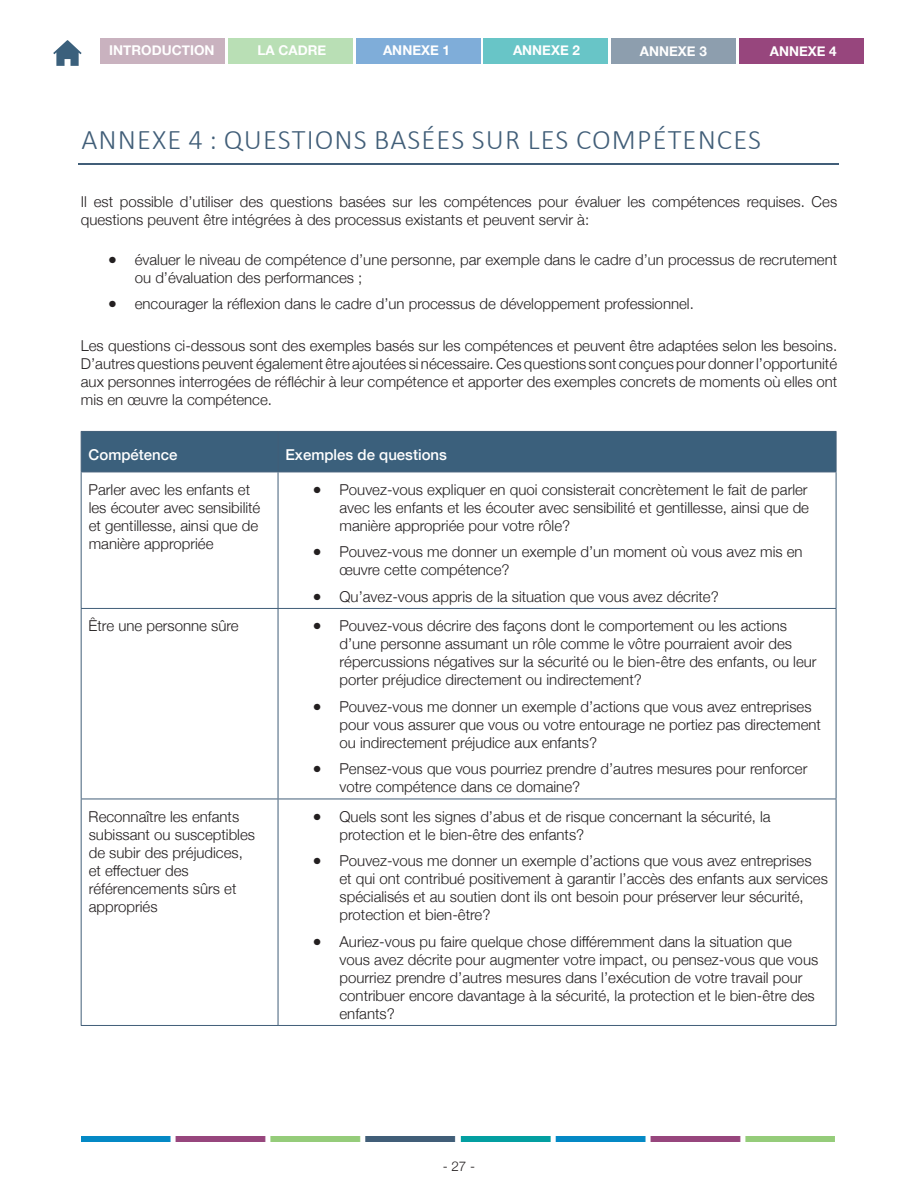
<style>
.page{position:relative;width:918px;height:1188px;background:#fff}
.page>*{position:absolute;margin:0;border:0;box-sizing:border-box;transform-origin:0 0}
.t1{font:300 28.5px "Calibri";letter-spacing:.04em;color:#415e78}
.t2{font:300 15px/18px "Helvetica Neue";color:#231f20}
.t3{font:500 15px "Helvetica Neue";color:#fff}
.t4{font:700 13.5px "Helvetica Neue";color:#fff}
.t5{font:300 13.5px "Helvetica Neue";color:#231f20}
</style>
<div class="page">
<img style="left:81px;top:1136px;width:754px;height:6px">
<div style="left:483px;top:38px;width:125px;height:26px;background:#68c5c7"></div>
<div style="left:612px;top:38px;width:124px;height:26px;background:#8d9eae"></div>
<div style="left:100px;top:38px;width:124px;height:26px;background:#c9b2bf"></div>
<div style="left:228px;top:38px;width:125px;height:26px;background:#b9dfb5"></div>
<div style="left:356px;top:38px;width:125px;height:26px;background:#7fadd9"></div>
<div style="left:739px;top:38px;width:125px;height:26px;background:#97467d"></div>
<svg style="left:53px;top:40px;width:29px;height:26px"></svg>
<div style="left:82px;top:432px;width:754px;height:40px;background:#3b607c"></div>
<hr style="left:81px;top:472px;width:1px;height:136px;background:#415e78">
<hr style="left:278px;top:472px;width:1px;height:136px;background:#415e78">
<hr style="left:836px;top:472px;width:1px;height:136px;background:#415e78">
<hr style="left:81px;top:608px;width:197px;height:1px;background:#415e78">
<hr style="left:81px;top:609px;width:1px;height:190px;background:#415e78">
<hr style="left:278px;top:608px;width:558px;height:1px;background:#415e78">
<hr style="left:278px;top:609px;width:1px;height:190px;background:#415e78">
<hr style="left:836px;top:609px;width:1px;height:190px;background:#415e78">
<hr style="left:81px;top:431px;width:197px;height:1px;background:#415e78">
<hr style="left:81px;top:432px;width:1px;height:40px;background:#415e78">
<hr style="left:81px;top:472px;width:197px;height:1px;background:#415e78">
<hr style="left:278px;top:431px;width:558px;height:1px;background:#415e78">
<hr style="left:278px;top:432px;width:1px;height:40px;background:#415e78">
<hr style="left:836px;top:432px;width:1px;height:40px;background:#415e78">
<hr style="left:278px;top:472px;width:558px;height:1px;background:#415e78">
<hr style="left:81px;top:799px;width:1px;height:226px;background:#415e78">
<hr style="left:81px;top:799px;width:197px;height:1px;background:#415e78">
<hr style="left:278px;top:799px;width:558px;height:1px;background:#415e78">
<hr style="left:278px;top:799px;width:1px;height:226px;background:#415e78">
<hr style="left:836px;top:799px;width:1px;height:226px;background:#415e78">
<hr style="left:81px;top:1025px;width:197px;height:1px;background:#415e78">
<hr style="left:278px;top:1025px;width:558px;height:1px;background:#415e78">
<hr style="left:79px;top:164px;width:760px;height:1px;background:#415e78">
<p class="t4" style="left:109px;top:40px;width:107px">INTRODUCTION</p>
<p class="t4" style="left:257px;top:40px;width:70px">LA CADRE</p>
<p class="t4" style="left:383px;top:40px;width:69px">ANNEXE 1</p>
<p class="t4" style="left:513px;top:40px;width:69px">ANNEXE 2</p>
<p class="t4" style="left:640px;top:40px;width:69px">ANNEXE 3</p>
<p class="t4" style="left:770px;top:40px;width:69px">ANNEXE 4</p>
<p class="t1" style="left:81px;top:122px;width:681px">ANNEXE 4 : QUESTIONS BASÉES SUR LES COMPÉTENCES</p>
<p class="t2" style="left:81px;top:192px;width:758px">Il est possible d’utiliser des questions basées sur les compétences pour évaluer les compétences requises. Ces questions peuvent être intégrées à des processus existants et peuvent servir à:</p>
<p class="t2" style="left:135px;top:249px;width:704px;text-indent:-27px">● évaluer le niveau de compétence d’une personne, par exemple dans le cadre d’un processus de recrutement ou d’évaluation des performances ;</p>
<p class="t2" style="left:108px;top:294px;width:588px">● encourager la réflexion dans le cadre d’un processus de développement professionnel.</p>
<p class="t2" style="left:81px;top:335px;width:758px;text-align:justify">Les questions ci-dessous sont des exemples basés sur les compétences et peuvent être adaptées selon les besoins.<br>D’autres questions peuvent également être ajoutées si nécessaire. Ces questions sont conçues pour donner l’opportunité aux personnes interrogées de réfléchir à leur compétence et apporter des exemples concrets de moments où elles ont mis en œuvre la compétence.</p>
<p class="t3" style="left:89px;top:442px;width:90px">Compétence</p>
<p class="t3" style="left:286px;top:442px;width:163px">Exemples de questions</p>
<p class="t2" style="left:89px;top:479px;width:173px">Parler avec les enfants et les écouter avec sensibilité et gentillesse, ainsi que de manière appropriée</p>
<p class="t2" style="left:340px;top:479px;width:471px;text-align:justify;text-indent:-27px">● Pouvez-vous expliquer en quoi consisterait concrètement le fait de parler avec les enfants et les écouter avec sensibilité et gentillesse, ainsi que de manière appropriée pour votre rôle?</p>
<p class="t2" style="left:340px;top:542px;width:465px;text-indent:-27px">● Pouvez-vous me donner un exemple d’un moment où vous avez mis en œuvre cette compétence?</p>
<p class="t2" style="left:313px;top:586px;width:408px">● Qu’avez-vous appris de la situation que vous avez décrite?</p>
<p class="t2" style="left:89px;top:616px;width:152px">Être une personne sûre</p>
<p class="t2" style="left:340px;top:616px;width:479px;text-indent:-27px">● Pouvez-vous décrire des façons dont le comportement ou les actions d’une personne assumant un rôle comme le vôtre pourraient avoir des répercussions négatives sur la sécurité ou le bien-être des enfants, ou leur porter préjudice directement ou indirectement?</p>
<p class="t2" style="left:340px;top:696px;width:483px;text-indent:-27px">● Pouvez-vous me donner un exemple d’actions que vous avez entreprises pour vous assurer que vous ou votre entourage ne portiez pas directement ou indirectement préjudice aux enfants?</p>
<p class="t2" style="left:340px;top:759px;width:469px;text-indent:-27px">● Pensez-vous que vous pourriez prendre d’autres mesures pour renforcer votre compétence dans ce domaine?</p>
<p class="t2" style="left:89px;top:806px;width:168px">Reconnaître les enfants subissant ou susceptibles de subir des préjudices, et effectuer des référencements sûrs et appropriés</p>
<p class="t2" style="left:340px;top:806px;width:433px;text-indent:-27px">● Quels sont les signes d’abus et de risque concernant la sécurité, la protection et le bien-être des enfants?</p>
<p class="t2" style="left:340px;top:851px;width:490px;text-indent:-27px">● Pouvez-vous me donner un exemple d’actions que vous avez entreprises<br>et qui ont contribué positivement à garantir l’accès des enfants aux services spécialisés et au soutien dont ils ont besoin pour préserver leur sécurité, protection et bien-être?</p>
<p class="t2" style="left:340px;top:931px;width:480px;text-indent:-27px">● Auriez-vous pu faire quelque chose différemment dans la situation que vous avez décrite pour augmenter votre impact, ou pensez-vous que vous pourriez prendre d’autres mesures dans l’exécution de votre travail pour contribuer encore davantage à la sécurité, la protection et le bien-être des enfants?</p>
<p class="t5" style="left:443px;top:1156px;width:34px">- 27 -</p>
</div>
